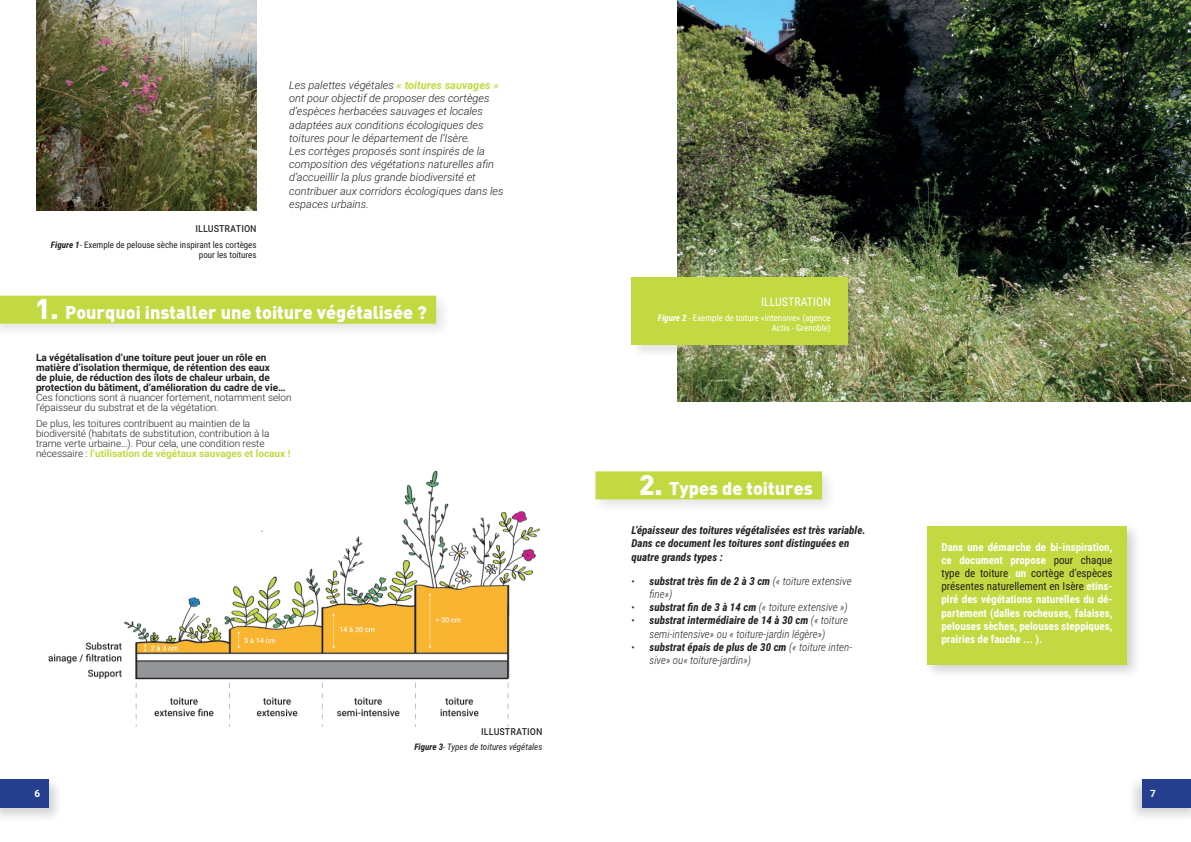
<style>
.page{position:relative;width:1191px;height:842px;background:#fff}
.page>*{position:absolute;margin:0;border:0;box-sizing:border-box;transform-origin:0 0}
.t1{font:900 18px "DIN";color:#fff}
.t2{font:12px "Roboto Condensed";color:#231f20}
.t3{font:12px "Roboto Condensed";color:#fff}
.t4{font:italic 300 11px/13.2px "Roboto";color:#231f20}
.t5{font:700 11px/13.2px "Roboto Condensed";color:#fff;text-align:justify}
.t6{font:italic 300 11px/13.2px "Roboto Condensed";color:#231f20}
.t7{font:italic 700 11px/13.2px "Roboto Condensed";color:#231f20}
.t8{font:300 10px/10px "Roboto";color:#231f20}
.t9{font:700 10px/10px "Roboto";color:#231f20}
.t10{font:700 10px "Roboto";color:#fff}
.t11{font:9px/10px "Roboto Condensed";color:#231f20;text-align:right}
.t12{font:9px/10px "Roboto Condensed";color:#fff;text-align:right}
.t13{font:italic 9px "Roboto Condensed";color:#231f20}
.s1{font-weight:700;font-style:italic}
.s2{font-style:italic}
.s3{font-weight:700;color:#c3d941}
.s4{font-size:28px}
.s5{color:#c3d941}
.s6{font-weight:700}
.s7{font-family:"Roboto";font-style:normal;font-size:10px}
.s8{font-weight:400;color:#231f20}
.s9{font-weight:400}
</style>
<div class="page">
<img style="left:48px;top:470px;width:492px;height:257px">
<img style="left:36px;top:0;width:221px;height:211px">
<img style="left:678px;top:0;width:512px;height:402px">
<div style="left:0;top:292px;width:451px;height:47px;background:#231f20;opacity:.11"></div>
<div style="left:0;top:296px;width:436px;height:28px;background:#c3d941"></div>
<div style="left:592px;top:468px;width:245px;height:47px;background:#231f20;opacity:.11"></div>
<div style="left:595px;top:471px;width:227px;height:28px;background:#c3d941"></div>
<div style="left:633px;top:279px;width:227px;height:78px;background:#231f20;opacity:.1"></div>
<div style="left:631px;top:278px;width:217px;height:67px;background:#c3d941"></div>
<div style="left:923px;top:522px;width:219px;height:157px;background:#231f20;opacity:.2"></div>
<div style="left:927px;top:526px;width:199px;height:138px;background:#c3d941"></div>
<div style="left:0;top:776px;width:64px;height:47px;background:#231f20;opacity:.2"></div>
<div style="left:0;top:780px;width:48px;height:28px;background:#253f8e"></div>
<div style="left:1126px;top:776px;width:64px;height:47px;background:#231f20;opacity:.2"></div>
<div style="left:1142px;top:780px;width:49px;height:28px;background:#253f8e"></div>
<p class="t2" style="left:195px;top:220px;width:63px">illustration</p>
<p class="t11" style="left:51px;top:240px;width:207px"><span class="s1">Figure 1</span><span class="s2">-</span> Exemple de pelouse sèche inspirant les cortèges pour les toitures</p>
<p class="t4" style="left:289px;top:79px;width:216px">Les palettes végétales <span class="s3">« toitures sauvages » </span>ont pour objectif de proposer des cortèges d’espèces herbacées sauvages et locales adaptées aux conditions écologiques des toitures pour le département de l’Isère.<br>Les cortèges proposés sont inspirés de la composition des végétations naturelles afin d’accueillir la plus grande biodiversité et contribuer aux corridors écologiques dans les espaces urbains.</p>
<h1 class="t1" style="left:35px;top:305px;width:403px"><span class="s4">1.</span> Pourquoi installer une toiture végétalisée ? <span class="s5">.</span></h1>
<p class="t9" style="left:36px;top:353px;width:251px">La végétalisation d’une toiture peut jouer un rôle en matière d’isolation thermique, de rétention des eaux<br>de pluie, de réduction des îlots de chaleur urbain, de protection du bâtiment, d’amélioration du cadre de vie…</p>
<p class="t8" style="left:36px;top:393px;width:257px">Ces fonctions sont à nuancer fortement, notamment selon l’épaisseur du substrat et de la végétation.</p>
<p class="t8" style="left:36px;top:419px;width:256px">De plus, les toitures contribuent au maintien de la biodiversité (habitats de substitution, contribution à la trame verte urbaine…). Pour cela, une condition reste nécessaire : <span class="s3">l’utilisation de végétaux sauvages et locaux !</span></p>
<p class="t2" style="left:481px;top:722px;width:63px">illustration</p>
<p class="t13" style="left:414px;top:743px;width:130px"><span class="s6">Figure 3</span>- Types de toitures végétales</p>
<p class="t3" style="left:761px;top:296px;width:71px">ILLUSTRATION</p>
<p class="t12" style="left:658px;top:314px;width:174px"><span class="s1">Figure 2</span> <span class="s2">-</span> Exemple de toiture «intensive» (agence<br>Actis - Grenoble)</p>
<h1 class="t1" style="left:639px;top:480px;width:185px"><span class="s4">2.</span> Types de toitures <span class="s5">.</span></h1>
<p class="t7" style="left:631px;top:525px;width:236px">L’épaisseur des toitures végétalisées est très variable.<br>Dans ce document les toitures sont distinguées en quatre grands types :</p>
<p class="t6" style="left:649px;top:575px;width:204px;text-indent:-18px"><span class="s7">•</span> <span class="s6">substrat très fin de 2 à 3 cm</span> (« toiture extensive fine»)</p>
<p class="t6" style="left:631px;top:600px;width:218px"><span class="s7">•</span> <span class="s6">substrat fin de 3 à 14 cm</span> (« toiture extensive »)</p>
<p class="t6" style="left:631px;top:615px;width:218px;text-align:center"><span class="s7">•</span> <span class="s6">substrat intermédiaire de 14 à 30 cm</span> (« toiture semi-intensive» ou « toiture-jardin légère»)</p>
<p class="t6" style="left:649px;top:641px;width:204px;text-indent:-18px"><span class="s7">•</span> <span class="s6">substrat épais de plus de 30 cm</span> (« toiture inten&shy;sive» ou« toiture-jardin»)</p>
<p class="t5" style="left:941px;top:541px;width:172px">Dans une démarche de bi-inspiration, ce document propose <span class="s8">pour chaque type de toiture</span><span class="s9">,</span> un <span class="s8">cortège d’espèces présentes naturellement en Isère</span> etins&shy;piré des végétations naturelles du dé&shy;partement (dalles rocheuses, falaises, pelouses sèches, pelouses steppiques, prairies de fauche ... ).</p>
<p class="t10" style="left:35px;top:789px;width:7px">6</p>
<p class="t10" style="left:1150px;top:789px;width:7px">7</p>
</div>
